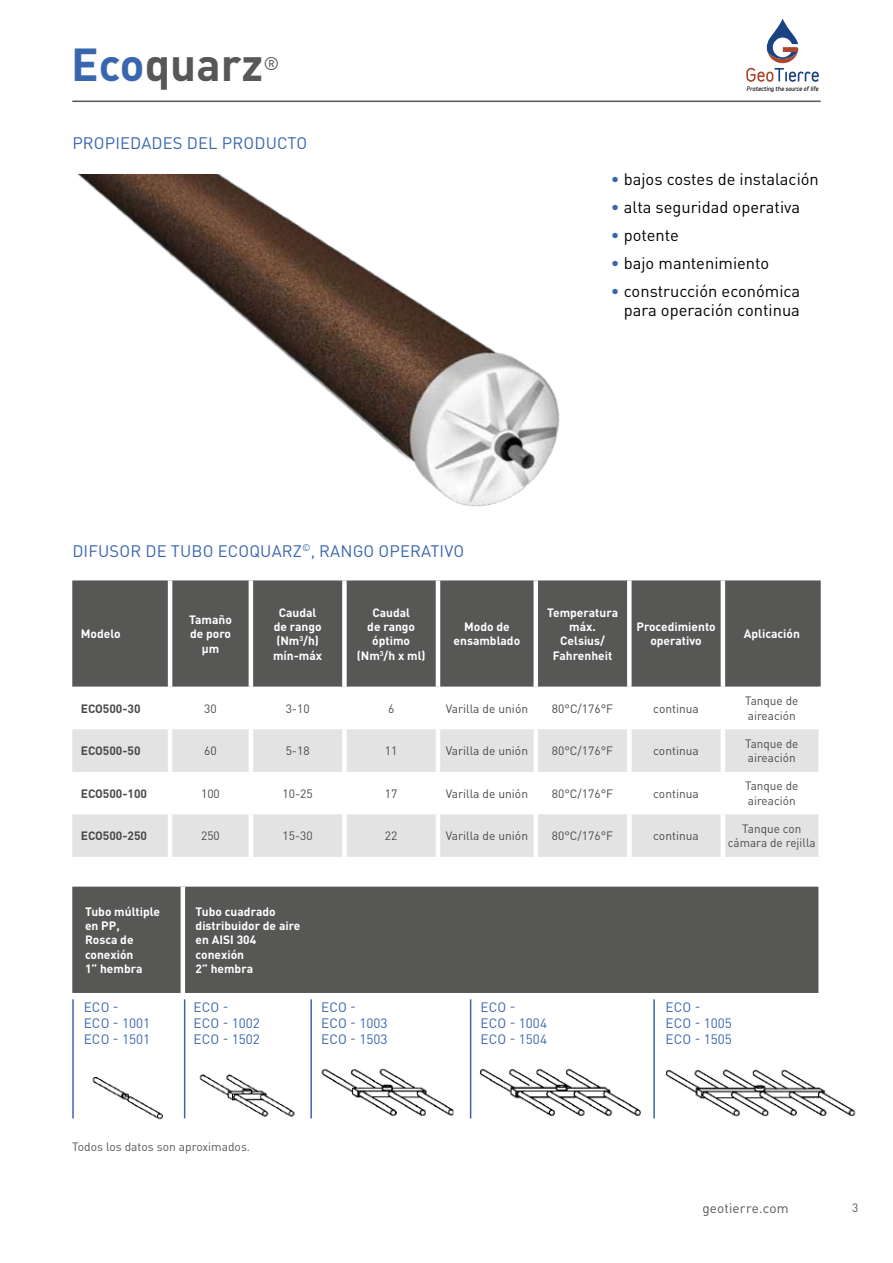
<style>
.page{position:relative;width:893px;height:1263px;background:#fff}
.page>*{position:absolute;margin:0;border:0;box-sizing:border-box;transform-origin:0 0}
.t1{font:700 45.6px "DIN Pro";color:#575756}
.t2{font:18.15px "DIN Pro";color:#575756}
.t3{font:16.5px/19.5px "DIN Pro";color:#000;text-align:right}
.t4{font:16.5px "DIN Pro";letter-spacing:.01em;color:#3866af}
.t5{font:13.5px/16.2px "DIN Pro";letter-spacing:.005em;color:#3866af}
.t6{font:13.5px "DIN Pro";letter-spacing:.01em;color:#575756}
.t7{font:700 12px/14.4px "DIN Pro";color:#fff;text-align:center}
.t8{font:12px/14.4px "DIN Pro";color:#4a4a49}
.t9{font:700 12px "DIN Pro";color:#4a4a49}
.t10{font:12px "DIN Pro";color:#575756}
.t11{font:italic 900 5.55px "Variable";color:#000}
.s1{color:#3866af}
</style>
<div class="page">
<svg style="left:746px;top:19px;width:73px;height:63px"></svg>
<hr style="left:72px;top:101px;width:749px;height:1px;background:#575756">
<img style="left:77px;top:174px;width:483px;height:333px">
<div style="left:72px;top:580px;width:749px;height:107px;background:#575756"></div>
<svg style="left:72px;top:729px;width:746px;height:128px;fill:#e3e3e3"></svg>
<hr style="left:168px;top:580px;width:4px;height:107px;background:#fff">
<hr style="left:249px;top:580px;width:4px;height:107px;background:#fff">
<div style="left:342px;top:580px;width:5px;height:107px;background:#fff"></div>
<hr style="left:168px;top:729px;width:4px;height:43px;background:#fff">
<hr style="left:249px;top:729px;width:4px;height:43px;background:#fff">
<div style="left:342px;top:729px;width:5px;height:43px;background:#fff"></div>
<hr style="left:721px;top:729px;width:4px;height:43px;background:#fff">
<hr style="left:168px;top:772px;width:4px;height:42px;background:#fff">
<hr style="left:249px;top:772px;width:4px;height:42px;background:#fff">
<div style="left:342px;top:772px;width:5px;height:42px;background:#fff"></div>
<hr style="left:721px;top:772px;width:4px;height:42px;background:#fff">
<hr style="left:168px;top:814px;width:4px;height:43px;background:#fff">
<hr style="left:249px;top:814px;width:4px;height:43px;background:#fff">
<div style="left:342px;top:814px;width:5px;height:43px;background:#fff"></div>
<hr style="left:721px;top:814px;width:4px;height:43px;background:#fff">
<hr style="left:436px;top:580px;width:4px;height:107px;background:#fff">
<div style="left:533px;top:580px;width:5px;height:107px;background:#fff"></div>
<div style="left:627px;top:580px;width:5px;height:107px;background:#fff"></div>
<hr style="left:436px;top:729px;width:4px;height:43px;background:#fff">
<div style="left:533px;top:729px;width:5px;height:43px;background:#fff"></div>
<div style="left:627px;top:729px;width:5px;height:43px;background:#fff"></div>
<hr style="left:436px;top:772px;width:4px;height:42px;background:#fff">
<div style="left:533px;top:772px;width:5px;height:42px;background:#fff"></div>
<div style="left:627px;top:772px;width:5px;height:42px;background:#fff"></div>
<hr style="left:436px;top:814px;width:4px;height:43px;background:#fff">
<div style="left:533px;top:814px;width:5px;height:43px;background:#fff"></div>
<div style="left:627px;top:814px;width:5px;height:43px;background:#fff"></div>
<hr style="left:721px;top:580px;width:4px;height:107px;background:#fff">
<img style="left:92px;top:1054px;width:92px;height:66px">
<img style="left:199px;top:1074px;width:113px;height:45px">
<img style="left:321px;top:1068px;width:133px;height:48px">
<img style="left:480px;top:1066px;width:161px;height:51px">
<img style="left:666px;top:1069px;width:190px;height:48px">
<hr style="left:72px;top:999px;width:2px;height:119px;background:#3866af">
<hr style="left:184px;top:999px;width:1px;height:119px;background:#3866af">
<hr style="left:310px;top:999px;width:2px;height:119px;background:#3866af">
<hr style="left:470px;top:999px;width:1px;height:119px;background:#3866af">
<hr style="left:653px;top:999px;width:2px;height:119px;background:#3866af">
<div style="left:72px;top:887px;width:746px;height:106px;background:#575756"></div>
<hr style="left:181px;top:887px;width:4px;height:106px;background:#fff">
<h1 class="t1" style="left:71px;top:33px;width:194px"><span class="s1">Eco</span>quarz</h1>
<h2 class="t2" style="left:263px;top:52px;width:17px">®</h2>
<h3 class="t4" style="left:72px;top:131px;width:236px">PROPIEDADES DEL PRODUCTO</h3>
<p class="t11" style="left:747px;top:85px;width:73px">Protecting the source of life</p>
<h3 class="t3" style="left:611px;top:168px;width:209px"><span class="s1">•</span> bajos costes de instalación</h3>
<h3 class="t3" style="left:611px;top:196px;width:191px"><span class="s1">•</span> alta seguridad operativa</h3>
<h3 class="t3" style="left:611px;top:224px;width:70px"><span class="s1">•</span> potente</h3>
<h3 class="t3" style="left:611px;top:252px;width:160px"><span class="s1">•</span> bajo mantenimiento</h3>
<h3 class="t3" style="left:611px;top:280px;width:191px"><span class="s1">•</span> construcción económica para operación continua</h3>
<h3 class="t4" style="left:72px;top:540px;width:393px">DIFUSOR DE TUBO ECOQUARZ<sup>©</sup>, RANGO OPERATIVO</h3>
<p class="t7" style="left:81px;top:626px;width:41px">Modelo</p>
<p class="t7" style="left:189px;top:612px;width:44px">Tamaño de poro µm</p>
<p class="t7" style="left:273px;top:605px;width:51px">Caudal de rango (Nm<sup>3</sup>/h) mín-máx</p>
<p class="t7" style="left:357px;top:605px;width:70px">Caudal<br>de rango óptimo (Nm<sup>3</sup>/h x ml)</p>
<p class="t7" style="left:454px;top:619px;width:68px">Modo de ensamblado</p>
<p class="t7" style="left:547px;top:605px;width:73px">Temperatura máx.<br>Celsius/<br>Fahrenheit</p>
<p class="t7" style="left:636px;top:619px;width:81px">Procedimiento operativo</p>
<p class="t7" style="left:744px;top:626px;width:58px">Aplicación</p>
<p class="t9" style="left:81px;top:700px;width:61px">ECO500-30</p>
<p class="t8" style="left:204px;top:701px;width:14px">30</p>
<p class="t8" style="left:286px;top:701px;width:25px">3-10</p>
<p class="t8" style="left:388px;top:701px;width:8px">6</p>
<p class="t8" style="left:446px;top:701px;width:84px">Varilla de unión</p>
<p class="t8" style="left:552px;top:701px;width:63px">80°C/176°F</p>
<p class="t8" style="left:653px;top:701px;width:47px">continua</p>
<p class="t8" style="left:745px;top:693px;width:55px">Tanque de aireación</p>
<p class="t9" style="left:81px;top:743px;width:61px">ECO500-50</p>
<p class="t8" style="left:204px;top:743px;width:14px">60</p>
<p class="t8" style="left:286px;top:743px;width:25px">5-18</p>
<p class="t8" style="left:385px;top:743px;width:14px">11</p>
<p class="t8" style="left:446px;top:743px;width:84px">Varilla de unión</p>
<p class="t8" style="left:552px;top:743px;width:63px">80°C/176°F</p>
<p class="t8" style="left:653px;top:743px;width:47px">continua</p>
<p class="t8" style="left:745px;top:736px;width:55px">Tanque de aireación</p>
<p class="t9" style="left:81px;top:785px;width:68px">ECO500-100</p>
<p class="t8" style="left:201px;top:786px;width:20px">100</p>
<p class="t8" style="left:283px;top:786px;width:32px">10-25</p>
<p class="t8" style="left:385px;top:786px;width:14px">17</p>
<p class="t8" style="left:446px;top:786px;width:84px">Varilla de unión</p>
<p class="t8" style="left:552px;top:786px;width:63px">80°C/176°F</p>
<p class="t8" style="left:653px;top:786px;width:47px">continua</p>
<p class="t8" style="left:745px;top:778px;width:55px">Tanque de aireación</p>
<p class="t9" style="left:81px;top:828px;width:68px">ECO500-250</p>
<p class="t8" style="left:201px;top:828px;width:20px">250</p>
<p class="t8" style="left:283px;top:828px;width:32px">15-30</p>
<p class="t8" style="left:385px;top:828px;width:14px">22</p>
<p class="t8" style="left:446px;top:828px;width:84px">Varilla de unión</p>
<p class="t8" style="left:552px;top:828px;width:63px">80°C/176°F</p>
<p class="t8" style="left:653px;top:828px;width:47px">continua</p>
<p class="t8" style="left:728px;top:821px;width:89px;text-align:center">Tanque con cámara de rejilla</p>
<p class="t7" style="left:85px;top:903px;width:76px;text-align:left">Tubo múltiple en PP,<br>Rosca de conexión<br>1” hembra</p>
<p class="t7" style="left:196px;top:903px;width:106px;text-align:left">Tubo cuadrado distribuidor de aire en AISI 304 conexión<br>2” hembra</p>
<p class="t5" style="left:84px;top:998px;width:68px">ECO -<br>ECO - 1001<br>ECO - 1501</p>
<p class="t5" style="left:194px;top:998px;width:68px">ECO -<br>ECO - 1002<br>ECO - 1502</p>
<p class="t5" style="left:321px;top:998px;width:68px">ECO -<br>ECO - 1003<br>ECO - 1503</p>
<p class="t5" style="left:481px;top:998px;width:68px">ECO -<br>ECO - 1004<br>ECO - 1504</p>
<p class="t5" style="left:665px;top:998px;width:68px">ECO -<br>ECO - 1005<br>ECO - 1505</p>
<p class="t10" style="left:72px;top:1138px;width:179px">Todos los datos son aproximados.</p>
<p class="t6" style="left:702px;top:1199px;width:88px">geotierre.com</p>
<p class="t10" style="left:852px;top:1200px;width:8px">3</p>
</div>
